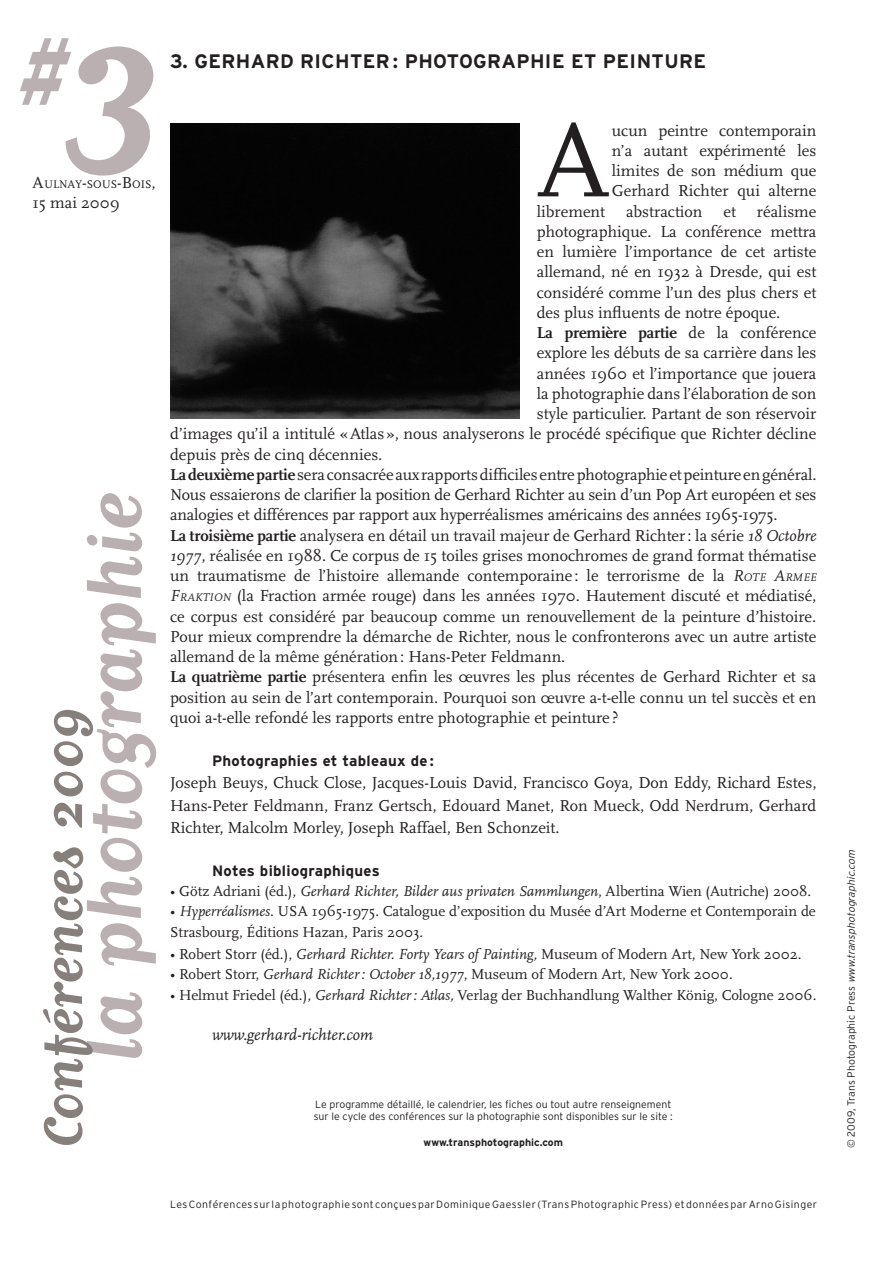
<style>
.page{position:relative;width:893px;height:1263px;background:#fff}
.page>*{position:absolute;margin:0;border:0;box-sizing:border-box;transform-origin:0 0}
.t1{font:700 172.5px "Matrix Script";color:#bab0b1}
.t2{font:108.6px "Scala";color:#231f20}
.t3{font:700 91.5px "Matrix Script";color:#bab0b1}
.t4{font:700 63.75px "Matrix Script";color:#867f7c}
.t5{font:700 19.5px "Interstate";letter-spacing:.02em;color:#231f20}
.t6{font:16.5px/20.2px "Scala";color:#231f20;text-align:justify}
.t7{font:700 16.5px "Scala";letter-spacing:-.01em;color:#231f20}
.t8{font:italic 16.5px "Scala";color:#231f20}
.t9{font:15px/20.2px "Scala";color:#231f20}
.t10{font:700 15px "Interstate";letter-spacing:.02em;color:#231f20}
.t11{font:11.55px "Scala";color:#231f20}
.t12{font:300 10.5px "Interstate";color:#231f20}
.t13{font:300 10.5px "Interstate";letter-spacing:.045em;color:#231f20}
.t14{font:700 10.5px "Interstate";color:#231f20}
.s1{font-size:211.65px}
.s2{font-size:16.5px}
.s3{font-weight:400}
.s4{font-weight:700}
.s5{font-style:italic}
.s6{font-style:italic;font-size:11.55px}
</style>
<div class="page">
<img style="left:171px;top:123px;width:349px;height:295px">
<p class="t1" style="left:14px;top:3px;width:151px">#<span class="s1">3</span></p>
<p class="t11" style="left:33px;top:178px;width:125px"><span class="s2">A</span>ULNAY<span class="s2">-</span>SOUS<span class="s2">-B</span>OIS<span class="s2">,</span></p>
<p class="t6" style="left:33px;top:193px;width:89px">15 mai 2009</p>
<p class="t3" style="left:68px;top:1062px;width:571px;rotate:-90deg">la photographie</p>
<p class="t4" style="left:32px;top:1148px;width:442px;rotate:-90deg">Conférences 2009</p>
<p class="t5" style="left:170px;top:50px;width:537px">3. Gerhard Richter : photographie et peinture</p>
<p class="t2" style="left:537px;top:102px;width:77px">A</p>
<p class="t6" style="left:612px;top:120px;width:206px">ucun peintre contemporain n’a autant expérimenté les limites de son médium que Gerhard Richter qui alterne</p>
<p class="t6" style="left:537px;top:201px;width:70px">librement</p>
<p class="t6" style="left:626px;top:201px;width:78px">abstraction</p>
<p class="t6" style="left:723px;top:201px;width:14px">et</p>
<p class="t6" style="left:537px;top:201px;width:281px;text-indent:220px">réalisme photographique. La conférence mettra en lumière l’importance de cet artiste allemand, né en 1932 à Dresde, qui est considéré comme l’un des plus chers et des plus influents de notre époque.</p>
<p class="t7" style="left:537px;top:323px;width:281px">La première partie <span class="s3">de la conférence</span></p>
<p class="t6" style="left:537px;top:343px;width:281px">explore les débuts de sa carrière dans les</p>
<p class="t6" style="left:537px;top:363px;width:281px">années 1960 et l’importance que jouera</p>
<p class="t6" style="left:537px;top:384px;width:281px">la photographie dans l’élaboration de son</p>
<p class="t6" style="left:537px;top:404px;width:281px">style particulier. Partant de son réservoir</p>
<p class="t6" style="left:170px;top:424px;width:648px">d’images qu’il a intitulé «Atlas », nous analyserons le procédé spécifique que Richter décline</p>
<p class="t6" style="left:170px;top:444px;width:214px">depuis près de cinq décennies.</p>
<p class="t6" style="left:170px;top:465px;width:648px"><span class="s4">La deuxième partie</span> sera consacrée aux rapports difficiles entre photographie et peinture en général.<br>Nous essaierons de clarifier la position de Gerhard Richter au sein d’un Pop Art européen et ses analogies et différences par rapport aux hyperréalismes américains des années 1965-1975.</p>
<p class="t6" style="left:170px;top:525px;width:648px"><span class="s4">La troisième partie</span> analysera en détail un travail majeur de Gerhard Richter: la série <span class="s5">18 Octobre 1977</span>, réalisée en 1988. Ce corpus de 15 toiles grises monochromes de grand format thématise un traumatisme de l’histoire allemande contemporaine : le terrorisme de la <span class="s5">R</span><span class="s6">OTE</span> <span class="s5">A</span><span class="s6">RMEE </span><span class="s5">F</span><span class="s6">RAKTION</span> (la Fraction armée rouge) dans les années 1970. Hautement discuté et médiatisé, ce corpus est considéré par beaucoup comme un renouvellement de la peinture d’histoire.<br>Pour mieux comprendre la démarche de Richter, nous le confronterons avec un autre artiste allemand de la même génération: Hans-Peter Feldmann.</p>
<p class="t6" style="left:170px;top:667px;width:648px"><span class="s4">La quatrième partie</span> présentera enfin les œuvres les plus récentes de Gerhard Richter et sa position au sein de l’art contemporain. Pourquoi son œuvre a-t-elle connu un tel succès et en quoi a-t-elle refondé les rapports entre photographie et peinture ?</p>
<p class="t10" style="left:212px;top:752px;width:223px">Photographies et tableaux de :</p>
<p class="t6" style="left:170px;top:772px;width:648px;line-height:22.5px">Joseph Beuys, Chuck Close, Jacques-Louis David, Francisco Goya, Don Eddy, Richard Estes, Hans-Peter Feldmann, Franz Gertsch, Edouard Manet, Ron Mueck, Odd Nerdrum, Gerhard Richter, Malcolm Morley, Joseph Raffael, Ben Schonzeit.</p>
<p class="t10" style="left:212px;top:862px;width:169px">Notes bibliographiques</p>
<p class="t9" style="left:170px;top:881px;width:643px">• Götz Adriani (éd.), <span class="s5">Gerhard Richter, Bilder aus privaten Sammlungen</span>, Albertina Wien (Autriche) 2008.</p>
<p class="t9" style="left:170px;top:902px;width:647px">• <span class="s5">Hyperréalismes</span>. USA 1965-1975. Catalogue d’exposition du Musée d’Art Moderne et Contemporain de<br>Strasbourg, Éditions Hazan, Paris 2003.</p>
<p class="t9" style="left:170px;top:944px;width:633px">• Robert Storr (éd.), <span class="s5">Gerhard Richter. Forty Years of Painting,</span> Museum of Modern Art, New York 2002.</p>
<p class="t9" style="left:170px;top:965px;width:564px">• Robert Storr, <span class="s5">Gerhard Richter: October 18,1977</span>, Museum of Modern Art, New York 2000.</p>
<p class="t9" style="left:170px;top:985px;width:648px">• Helmut Friedel (éd.), <span class="s5">Gerhard Richter: Atlas,</span> Verlag der Buchhandlung Walther König, Cologne 2006.</p>
<p class="t8" style="left:212px;top:1026px;width:163px">www.gerhard-richter.com</p>
<p class="t12" style="left:315px;top:1098px;width:358px">Le programme détaillé, le calendrier, les fiches ou tout autre renseignement</p>
<p class="t12" style="left:314px;top:1111px;width:361px">sur le cycle des conférences sur la photographie sont disponibles sur le site :</p>
<p class="t14" style="left:424px;top:1136px;width:141px">www.transphotographic.com</p>
<p class="t13" style="left:170px;top:1199px;width:649px">Les Conférences sur la photographie sont conçues par Dominique Gaessler (Trans Photographic Press) et données par Arno Gisinger</p>
<p class="t12" style="left:845px;top:1148px;width:302px;rotate:-90deg">© 2009, Trans Photographic Press <span class="s5">www.transphotographic.com</span></p>
</div>
